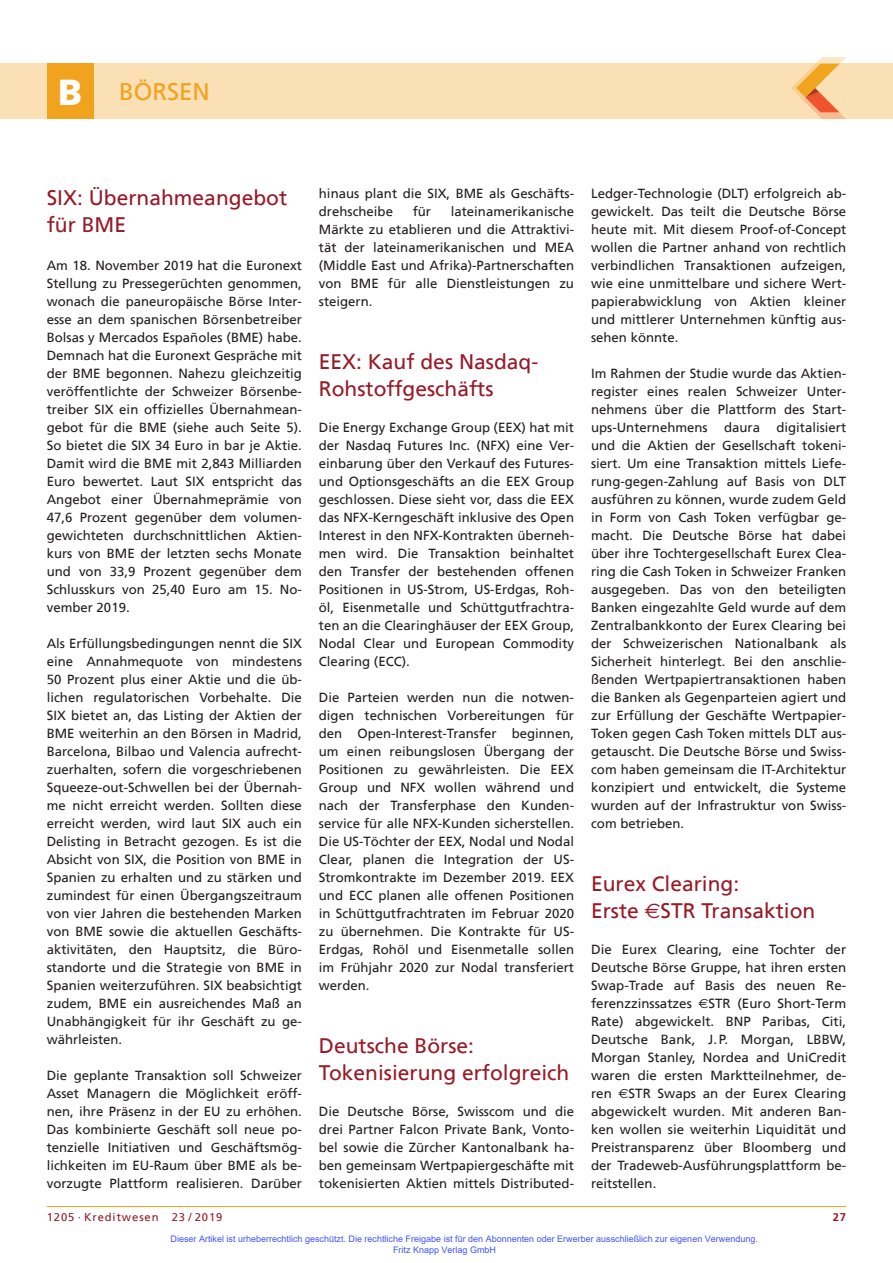
<style>
.page{position:relative;width:893px;height:1263px;background:#fff}
.page>*{position:absolute;margin:0;border:0;box-sizing:border-box;transform-origin:0 0}
.t1{font:24px "Frutiger";color:#f1a31e}
.t2{font:21px/27px "Frutiger";color:#981a26}
.t3{font:13.2px/18px "Frutiger";color:#231f20;text-align:justify}
.t4{font:11.25px "Frutiger";letter-spacing:.08em;color:#981a26}
.t5{font:700 11.25px "Frutiger";color:#981a26}
.t6{font:9px/10.8px "Arial";color:#4054ff}
.s1{font-weight:900;font-size:36px;color:#fff}
.s2{font-family:"Euro Sans"}
</style>
<div class="page">
<hr style="left:47px;top:1206px;width:799px;height:1px;background:#f1a31e">
<div style="left:0;top:64px;width:893px;height:55px;background:#fbdfb5"></div>
<svg style="left:791px;top:57px;width:55px;height:62px"></svg>
<div style="left:47px;top:64px;width:47px;height:55px;background:#f1a31e"></div>
<h1 class="t1" style="left:58px;top:81px;width:153px"><span class="s1">B</span> BÖRSEN</h1>
<h2 class="t2" style="left:47px;top:186px;width:242px">SIX: Übernahmeangebot für BME</h2>
<p class="t3" style="left:47px;top:257px;width:257px">Am 18. November 2019 hat die Euronext Stellung zu Pressegerüchten genommen, wonach die paneuropäische Börse Inter&shy;esse an dem spanischen Börsenbetreiber Bolsas y Mercados Españoles (BME) habe.<br>Demnach hat die Euronext Gespräche mit der BME begonnen. Nahezu gleichzeitig veröffentlichte der Schweizer Börsenbe&shy;treiber SIX ein offizielles Übernahmean&shy;gebot für die BME (siehe auch Seite 5).<br>So bietet die SIX 34 Euro in bar je Aktie.<br>Damit wird die BME mit 2,843 Milliarden Euro bewertet. Laut SIX entspricht das Angebot einer Übernahmeprämie von 47,6 Prozent gegenüber dem volumen&shy;gewichteten durchschnittlichen Aktien&shy;kurs von BME der letzten sechs Monate und von 33,9 Prozent gegenüber dem Schlusskurs von 25,40 Euro am 15. No&shy;vember 2019.</p>
<p class="t3" style="left:47px;top:635px;width:257px">Als Erfüllungsbedingungen nennt die SIX eine Annahmequote von mindestens 50 Prozent plus einer Aktie und die üb&shy;lichen regulatorischen Vorbehalte. Die SIX bietet an, das Listing der Aktien der BME weiterhin an den Börsen in Madrid, Barcelona, Bilbao und Valencia aufrecht&shy;zuerhalten, sofern die vorgeschriebenen Squeeze-out-Schwellen bei der Übernah&shy;me nicht erreicht werden. Sollten diese erreicht werden, wird laut SIX auch ein Delisting in Betracht gezogen. Es ist die Absicht von SIX, die Position von BME in Spanien zu erhalten und zu stärken und zumindest für einen Übergangszeitraum von vier Jahren die bestehenden Marken von BME sowie die aktuellen Geschäfts&shy;aktivitäten, den Hauptsitz, die Büro&shy;standorte und die Strategie von BME in Spanien weiterzuführen. SIX beabsichtigt zudem, BME ein ausreichendes Maß an Unabhängigkeit für ihr Geschäft zu ge&shy;währleisten.</p>
<p class="t3" style="left:47px;top:1067px;width:257px">Die geplante Transaktion soll Schweizer Asset Managern die Möglichkeit eröff&shy;nen, ihre Präsenz in der EU zu erhöhen.<br>Das kombinierte Geschäft soll neue po&shy;tenzielle Initiativen und Geschäftsmög&shy;lichkeiten im EU-Raum über BME als be&shy;vorzugte Plattform realisieren. Darüber</p>
<p class="t3" style="left:319px;top:185px;width:257px">hinaus plant die SIX, BME als Geschäfts&shy;drehscheibe</p>
<p class="t3" style="left:413px;top:203px;width:20px">für</p>
<p class="t3" style="left:319px;top:203px;width:257px;text-indent:132px">lateinamerikanische Märkte zu etablieren und die Attraktivi&shy;tät der lateinamerikanischen und MEA (Middle East und Afrika)-Partnerschaften von BME für alle Dienstleistungen zu steigern.</p>
<h2 class="t2" style="left:319px;top:349px;width:219px">EEX: Kauf des Nasdaq-<br>Rohstoffgeschäfts</h2>
<p class="t3" style="left:319px;top:419px;width:257px">Die Energy Exchange Group (EEX) hat mit der Nasdaq Futures Inc. (NFX) eine Ver&shy;einbarung über den Verkauf des Futures&shy;und Optionsgeschäfts an die EEX Group geschlossen. Diese sieht vor, dass die EEX das NFX-Kerngeschäft inklusive des Open Interest in den NFX-Kontrakten überneh&shy;men wird. Die Transaktion beinhaltet den Transfer der bestehenden offenen Positionen in US-Strom, US-Erdgas, Roh&shy;öl, Eisenmetalle und Schüttgutfrachtra&shy;ten an die Clearinghäuser der EEX Group, Nodal Clear und European Commodity Clearing (ECC).</p>
<p class="t3" style="left:319px;top:689px;width:257px">Die Parteien werden nun die notwen&shy;digen technischen Vorbereitungen für den Open-Interest-Transfer beginnen, um einen reibungslosen Übergang der Positionen zu gewährleisten. Die EEX Group und NFX wollen während und nach der Transferphase den Kunden&shy;service für alle NFX-Kunden sicherstellen.<br>Die US-Töchter der EEX, Nodal und Nodal Clear, planen die Integration der US-Stromkontrakte im Dezember 2019. EEX und ECC planen alle offenen Positionen in Schüttgutfrachtraten im Februar 2020 zu übernehmen. Die Kontrakte für US-Erdgas, Rohöl und Eisenmetalle sollen im Frühjahr 2020 zur Nodal transferiert werden.</p>
<h2 class="t2" style="left:319px;top:1033px;width:252px">Deutsche Börse:<br>Tokenisierung erfolgreich</h2>
<p class="t3" style="left:319px;top:1103px;width:257px">Die Deutsche Börse, Swisscom und die drei Partner Falcon Private Bank, Vonto&shy;bel sowie die Zürcher Kantonalbank ha&shy;ben gemeinsam Wertpapiergeschäfte mit tokenisierten Aktien mittels Distributed-</p>
<p class="t3" style="left:591px;top:185px;width:257px">Ledger-Technologie (DLT) erfolgreich ab&shy;gewickelt. Das teilt die Deutsche Börse heute mit. Mit diesem Proof-of-Concept wollen die Partner anhand von rechtlich verbindlichen Transaktionen aufzeigen, wie eine unmittelbare und sichere Wert&shy;papierabwicklung von Aktien kleiner und mittlerer Unternehmen künftig aus&shy;sehen könnte.</p>
<p class="t3" style="left:591px;top:365px;width:257px">Im Rahmen der Studie wurde das Aktien&shy;register eines realen Schweizer Unter&shy;nehmens über die Plattform des Start&shy;ups-Unternehmens daura digitalisiert und die Aktien der Gesellschaft tokeni&shy;siert. Um eine Transaktion mittels Liefe&shy;rung-gegen-Zahlung auf Basis von DLT ausführen zu können, wurde zudem Geld in Form von Cash Token verfügbar ge&shy;macht. Die Deutsche Börse hat dabei über ihre Tochtergesellschaft Eurex Clea&shy;ring die Cash Token in Schweizer Franken ausgegeben. Das von den beteiligten Banken eingezahlte Geld wurde auf dem Zentralbankkonto der Eurex Clearing bei der Schweizerischen Nationalbank als Sicherheit hinterlegt. Bei den anschlie&shy;ßenden Wertpapiertransaktionen haben die Banken als Gegenparteien agiert und zur Erfüllung der Geschäfte Wertpapier-Token gegen Cash Token mittels DLT aus&shy;getauscht. Die Deutsche Börse und Swiss&shy;com haben gemeinsam die IT-Architektur konzipiert und entwickelt, die Systeme wurden auf der Infrastruktur von Swiss&shy;com betrieben.</p>
<h2 class="t2" style="left:591px;top:871px;width:226px">Eurex Clearing:<br>Erste <span class="s2">€</span>STR Transaktion</h2>
<p class="t3" style="left:591px;top:941px;width:257px">Die Eurex Clearing, eine Tochter der Deutsche Börse Gruppe, hat ihren ersten Swap-Trade auf Basis des neuen Re&shy;ferenzzinssatzes <span class="s2">€</span>STR (Euro Short-Term Rate) abgewickelt. BNP Paribas, Citi, Deutsche Bank, J.P. Morgan, LBBW, Morgan Stanley, Nordea and UniCredit waren die ersten Marktteilnehmer, de&shy;ren <span class="s2">€</span>STR Swaps an der Eurex Clearing abgewickelt wurden. Mit anderen Ban&shy;ken wollen sie weiterhin Liquidität und Preistransparenz über Bloomberg und der Tradeweb-Ausführungsplattform be&shy;reitstellen.</p>
<p class="t4" style="left:47px;top:1211px;width:177px">1205 · Kreditwesen 23 / 2019</p>
<p class="t5" style="left:833px;top:1211px;width:15px">27</p>
<p class="t6" style="left:393px;top:1233px;width:366px;text-indent:-223px">Dieser Artikel ist urheberrechtlich geschützt. Die rechtliche Freigabe ist für den Abonnenten oder Erwerber ausschließlich zur eigenen Verwendung.<br>Fritz Knapp Verlag GmbH</p>
</div>
